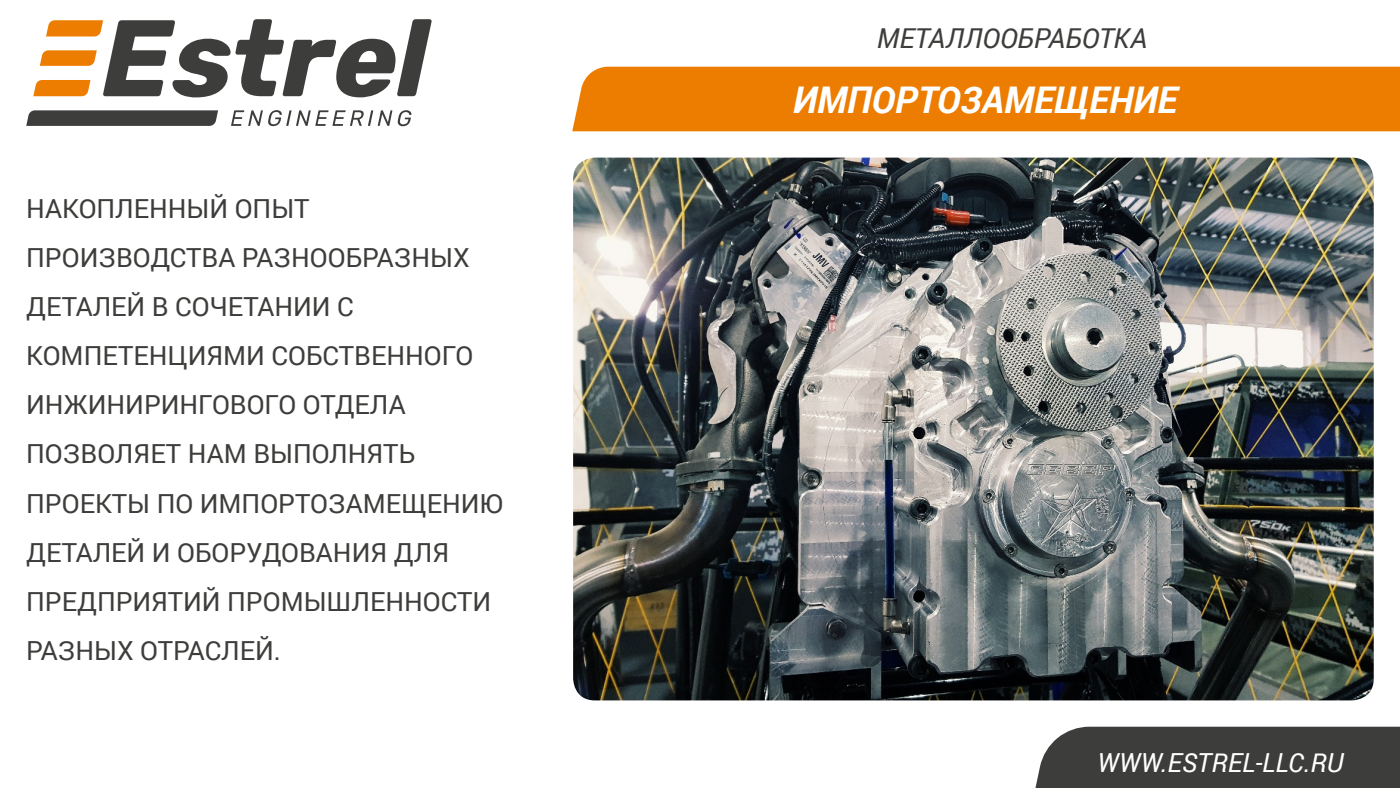
<style>
.page{position:relative;width:1400px;height:788px;background:#fff}
.page>*{position:absolute;margin:0;border:0;box-sizing:border-box;transform-origin:0 0}
.t1{font:italic 700 36.75px "Roboto";color:#fff}
.t2{font:italic 27.39px "Roboto";color:#3d3d3b}
.Стиль_абзаца_4{font:26.25px/49.2px "Roboto";color:#3d3d3b}
.t3{font:italic 26.25px "Roboto";color:#fff}
</style>
<div class="page">
<svg style="left:231px;top:110px;width:161px;height:16px"></svg>
<svg style="left:398px;top:110px;width:13px;height:16px"></svg>
<div style="left:1035px;top:726px;width:365px;height:62px;background:#3d3d3b"></div>
<svg style="left:26px;top:110px;width:192px;height:16px;background:#464644"></svg>
<div style="left:572px;top:67px;width:828px;height:64px;background:#ed7d00"></div>
<svg style="left:33px;top:19px;width:399px;height:78px"></svg>
<img style="left:573px;top:158px;width:801px;height:542px">
<p class="Стиль_абзаца_4" style="left:26px;top:183px;width:478px">НАКОПЛЕННЫЙ ОПЫТ<br>ПРОИЗВОДСТВА РАЗНООБРАЗНЫХ<br>ДЕТАЛЕЙ В СОЧЕТАНИИ С<br>КОМПЕТЕНЦИЯМИ СОБСТВЕННОГО<br>ИНЖИНИРИНГОВОГО ОТДЕЛА<br>ПОЗВОЛЯЕТ НАМ ВЫПОЛНЯТЬ<br>ПРОЕКТЫ ПО ИМПОРТОЗАМЕЩЕНИЮ<br>ДЕТАЛЕЙ И ОБОРУДОВАНИЯ ДЛЯ<br>ПРЕДПРИЯТИЙ ПРОМЫШЛЕННОСТИ<br>РАЗНЫХ ОТРАСЛЕЙ.</p>
<p class="t2" style="left:877px;top:19px;width:272px">МЕТАЛЛООБРАБОТКА</p>
<p class="t1" style="left:793px;top:74px;width:386px">ИМПОРТОЗАМЕЩЕНИЕ</p>
<p class="t3" style="left:1097px;top:744px;width:247px">WWW.ESTREL-LLC.RU</p>
</div>
